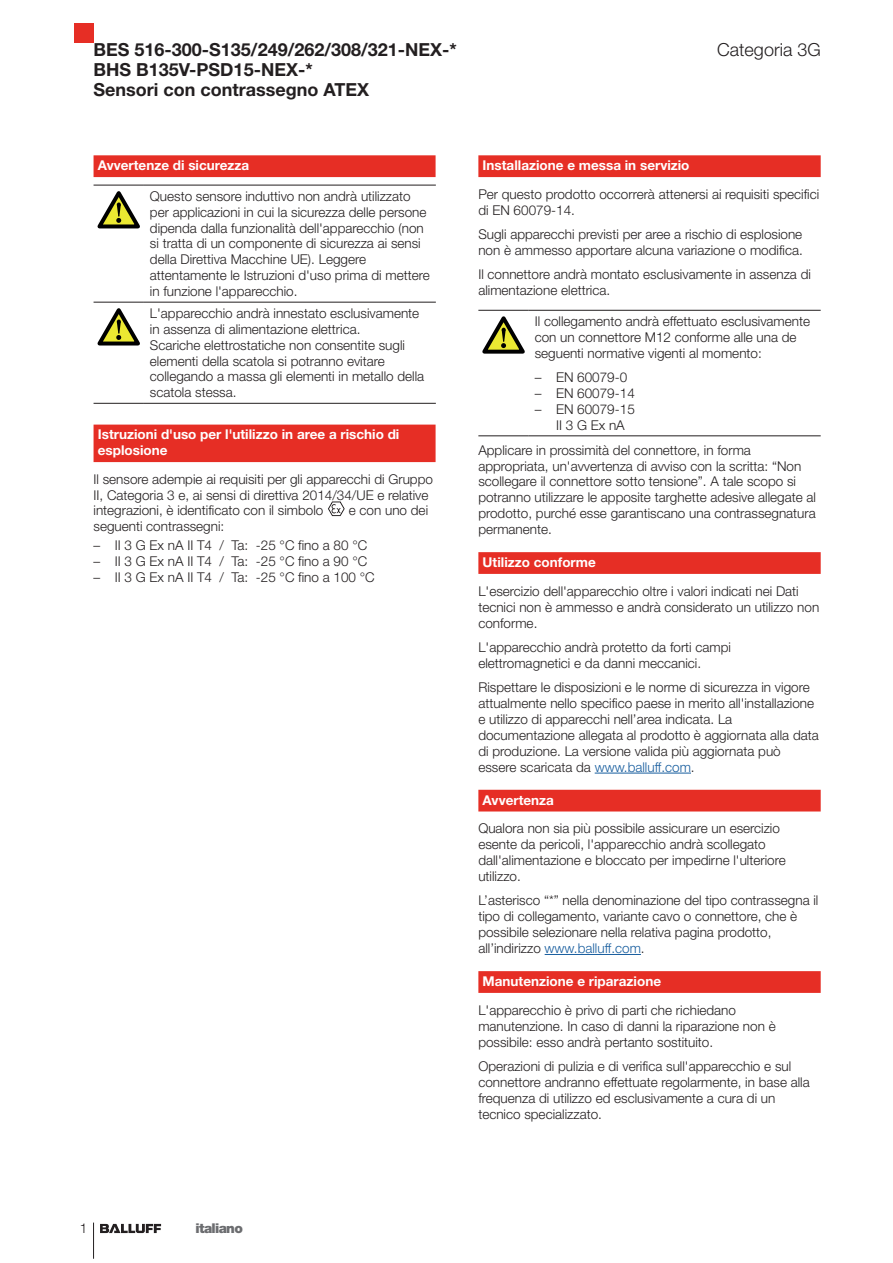
<style>
.page{position:relative;width:893px;height:1263px;background:#fff}
.page>*{position:absolute;margin:0;border:0;box-sizing:border-box;transform-origin:0 0}
.überschrift_Hv75_12{font:700 18px "Helvetica Neue LT Pro";color:#231f20}
.überschrift_Hv45_12{font:300 18px "Helvetica Neue LT Pro";color:#231f20}
.Text_Hv45_9pt{font:300 13.5px/15.9px "Helvetica Neue LT Pro";color:#231f20}
.Tabelle_Text{font:300 13.5px/15.9px "Helvetica Neue LT Pro";color:#231f20}
.Kapitel_Hv75_9pt_KA{font:700 13.5px/15.9px "Helvetica Neue LT Pro";color:#fff}
.überschrift_Hv95_24{font:900 13.5px "Helvetica Neue LT Pro";letter-spacing:-.05em;color:#6c6d70}
.www_H45_9pt{font:300 13.5px "Helvetica Neue LT Pro";color:#231f20}
.s1{color:#175d9e}
</style>
<div class="page">
<div style="left:74px;top:23px;width:20px;height:20px;background:#e62e25"></div>
<div style="left:94px;top:155px;width:342px;height:22px;background:#e62e25"></div>
<div style="left:94px;top:425px;width:342px;height:37px;background:#e62e25"></div>
<hr style="left:94px;top:185px;width:50px;height:1px;background:#231f20">
<hr style="left:144px;top:185px;width:292px;height:1px;background:#231f20">
<hr style="left:94px;top:302px;width:50px;height:1px;background:#231f20">
<hr style="left:94px;top:403px;width:50px;height:1px;background:#231f20">
<hr style="left:144px;top:302px;width:292px;height:1px;background:#231f20">
<hr style="left:144px;top:403px;width:292px;height:1px;background:#231f20">
<svg style="left:97px;top:191px;width:43px;height:37px"></svg>
<svg style="left:97px;top:308px;width:43px;height:37px"></svg>
<svg style="left:328px;top:501px;width:17px;height:15px"></svg>
<div style="left:478px;top:155px;width:343px;height:22px;background:#e62e25"></div>
<div style="left:478px;top:552px;width:343px;height:22px;background:#e62e25"></div>
<hr style="left:595px;top:773px;width:96px;height:1px;background:#175d9e">
<div style="left:478px;top:790px;width:343px;height:21px;background:#e62e25"></div>
<hr style="left:545px;top:954px;width:96px;height:1px;background:#175d9e">
<div style="left:478px;top:971px;width:343px;height:22px;background:#e62e25"></div>
<hr style="left:478px;top:310px;width:51px;height:1px;background:#231f20">
<hr style="left:478px;top:435px;width:51px;height:1px;background:#231f20">
<hr style="left:529px;top:310px;width:292px;height:1px;background:#231f20">
<hr style="left:529px;top:435px;width:292px;height:1px;background:#231f20">
<svg style="left:482px;top:316px;width:43px;height:38px"></svg>
<hr style="left:93px;top:1222px;width:1px;height:37px;background:#231f20">
<svg style="left:100px;top:1224px;width:61px;height:9px"></svg>
<p class="überschrift_Hv75_12" style="left:94px;top:38px;width:365px">BES 516-300-S135/249/262/308/321-NEX-*</p>
<p class="überschrift_Hv75_12" style="left:94px;top:58px;width:221px">BHS B135V-PSD15-NEX-*</p>
<p class="überschrift_Hv75_12" style="left:94px;top:78px;width:277px">Sensori con contrassegno ATEX</p>
<p class="überschrift_Hv45_12" style="left:717px;top:38px;width:105px">Categoria 3G</p>
<p class="Kapitel_Hv75_9pt_KA" style="left:98px;top:157px;width:153px">Avvertenze di sicurezza</p>
<p class="Tabelle_Text" style="left:150px;top:188px;width:281px">Questo sensore induttivo non andrà utilizzato per applicazioni in cui la sicurezza delle persone dipenda dalla funzionalità dell'apparecchio (non si tratta di un componente di sicurezza ai sensi della Direttiva Macchine UE). Leggere attentamente le Istruzioni d'uso prima di mettere in funzione l'apparecchio.</p>
<p class="Tabelle_Text" style="left:150px;top:305px;width:271px">L'apparecchio andrà innestato esclusivamente in assenza di alimentazione elettrica.</p>
<p class="Tabelle_Text" style="left:150px;top:337px;width:276px">Scariche elettrostatiche non consentite sugli elementi della scatola si potranno evitare collegando a massa gli elementi in metallo della scatola stessa.</p>
<p class="Kapitel_Hv75_9pt_KA" style="left:98px;top:426px;width:303px">Istruzioni d'uso per l'utilizzo in aree a rischio di esplosione</p>
<p class="Text_Hv45_9pt" style="left:94px;top:471px;width:341px">Il sensore adempie ai requisiti per gli apparecchi di Gruppo<br>II, Categoria 3 e, ai sensi di direttiva 2014/34/UE e relative integrazioni, è identificato con il simbolo</p>
<p class="Text_Hv45_9pt" style="left:349px;top:502px;width:81px">e con uno dei</p>
<p class="Text_Hv45_9pt" style="left:94px;top:518px;width:132px">seguenti contrassegni:</p>
<p class="Text_Hv45_9pt" style="left:94px;top:537px;width:275px">– II 3 G Ex nA II T4 / Ta: -25 °C fino a 80 °C</p>
<p class="Text_Hv45_9pt" style="left:94px;top:553px;width:275px">– II 3 G Ex nA II T4 / Ta: -25 °C fino a 90 °C</p>
<p class="Text_Hv45_9pt" style="left:94px;top:569px;width:283px">– II 3 G Ex nA II T4 / Ta: -25 °C fino a 100 °C</p>
<p class="Kapitel_Hv75_9pt_KA" style="left:483px;top:157px;width:208px">Installazione e messa in servizio</p>
<p class="Text_Hv45_9pt" style="left:478px;top:186px;width:342px">Per questo prodotto occorrerà attenersi ai requisiti specifici di EN 60079-14.</p>
<p class="Text_Hv45_9pt" style="left:478px;top:226px;width:326px">Sugli apparecchi previsti per aree a rischio di esplosione non è ammesso apportare alcuna variazione o modifica.</p>
<p class="Text_Hv45_9pt" style="left:478px;top:266px;width:334px">Il connettore andrà montato esclusivamente in assenza di alimentazione elettrica.</p>
<p class="Text_Hv45_9pt" style="left:535px;top:313px;width:277px">Il collegamento andrà effettuato esclusivamente con un connettore M12 conforme alle una de seguenti normative vigenti al momento:</p>
<p class="Text_Hv45_9pt" style="left:535px;top:369px;width:94px">– EN 60079-0</p>
<p class="Text_Hv45_9pt" style="left:535px;top:385px;width:102px">– EN 60079-14</p>
<p class="Text_Hv45_9pt" style="left:556px;top:401px;width:80px;text-indent:-21px">– EN 60079-15<br>II 3 G Ex nA</p>
<p class="Text_Hv45_9pt" style="left:478px;top:442px;width:339px">Applicare in prossimità del connettore, in forma appropriata, un'avvertenza di avviso con la scritta: “Non scollegare il connettore sotto tensione”. A tale scopo si potranno utilizzare le apposite targhette adesive allegate al prodotto, purché esse garantiscano una contrassegnatura permanente.</p>
<p class="Kapitel_Hv75_9pt_KA" style="left:483px;top:554px;width:115px">Utilizzo conforme</p>
<p class="Text_Hv45_9pt" style="left:478px;top:583px;width:342px">L'esercizio dell'apparecchio oltre i valori indicati nei Dati tecnici non è ammesso e andrà considerato un utilizzo non conforme.</p>
<p class="Text_Hv45_9pt" style="left:478px;top:639px;width:254px">L'apparecchio andrà protetto da forti campi elettromagnetici e da danni meccanici.</p>
<p class="Text_Hv45_9pt" style="left:478px;top:679px;width:342px">Rispettare le disposizioni e le norme di sicurezza in vigore attualmente nello specifico paese in merito all'installazione e utilizzo di apparecchi nell’area indicata. La documentazione allegata al prodotto è aggiornata alla data di produzione. La versione valida più aggiornata può essere scaricata da <span class="s1">www.balluff.com</span>.</p>
<p class="Kapitel_Hv75_9pt_KA" style="left:483px;top:792px;width:73px">Avvertenza</p>
<p class="Text_Hv45_9pt" style="left:478px;top:820px;width:309px">Qualora non sia più possibile assicurare un esercizio esente da pericoli, l'apparecchio andrà scollegato dall'alimentazione e bloccato per impedirne l'ulteriore utilizzo.</p>
<p class="Text_Hv45_9pt" style="left:478px;top:892px;width:341px">L’asterisco “*” nella denominazione del tipo contrassegna il tipo di collegamento, variante cavo o connettore, che è possibile selezionare nella relativa pagina prodotto, all’indirizzo <span class="s1">www.balluff.com</span>.</p>
<p class="Kapitel_Hv75_9pt_KA" style="left:483px;top:973px;width:180px">Manutenzione e riparazione</p>
<p class="Text_Hv45_9pt" style="left:478px;top:1002px;width:299px">L'apparecchio è privo di parti che richiedano manutenzione. In caso di danni la riparazione non è possibile: esso andrà pertanto sostituito.</p>
<p class="Text_Hv45_9pt" style="left:478px;top:1058px;width:333px">Operazioni di pulizia e di verifica sull'apparecchio e sul connettore andranno effettuate regolarmente, in base alla frequenza di utilizzo ed esclusivamente a cura di un tecnico specializzato.</p>
<p class="www_H45_9pt" style="left:80px;top:1220px;width:9px">1</p>
<p class="überschrift_Hv95_24" style="left:196px;top:1220px;width:49px">italiano</p>
</div>
